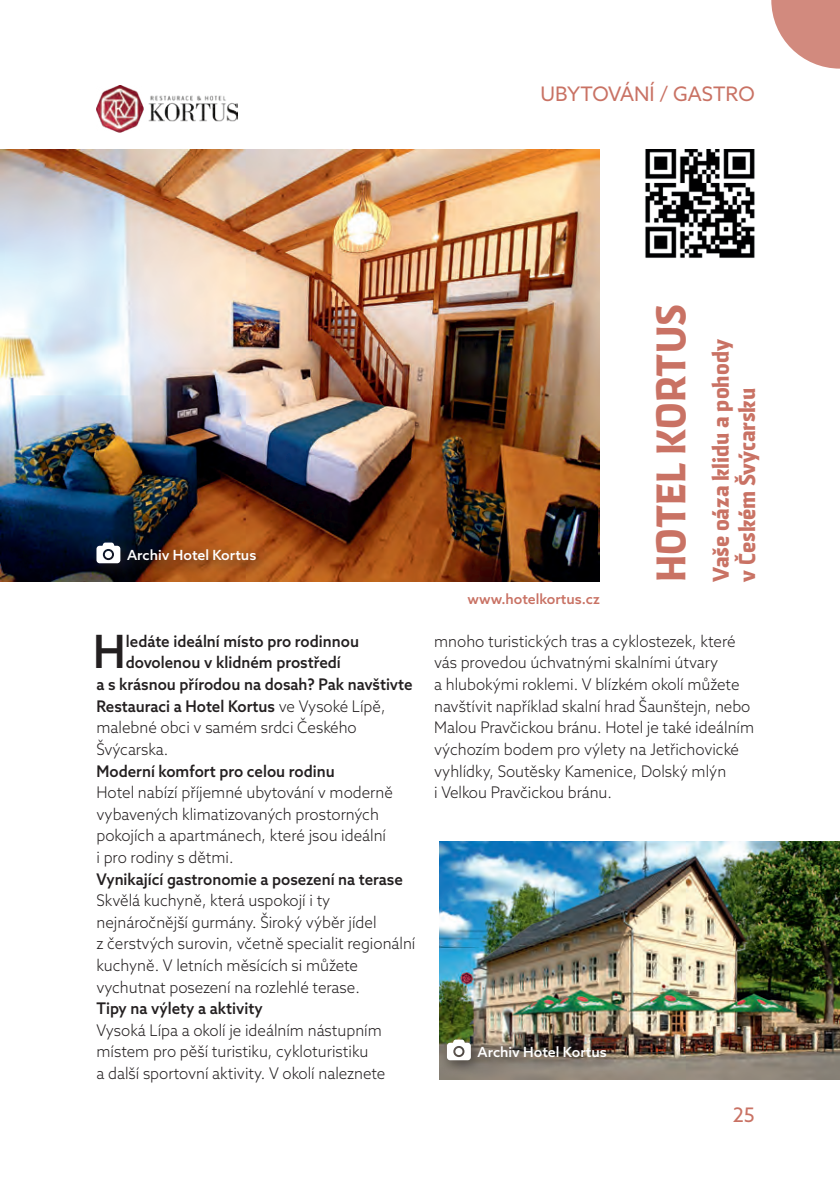
<style>
.page{position:relative;width:840px;height:1191px;background:#fff}
.page>*{position:absolute;margin:0;border:0;box-sizing:border-box;transform-origin:0 0}
.TEXT{font:500 45.8px "Azo Sans";color:#231f20;scale:.94 1}
.Nadpis1{font:700 40px "Skog Sans";color:#c97264}
.Poznámka_pod_nadpis1{font:700 22px/26.4px "Skog Sans";color:#c97264}
.t1{font:20px "Azo Sans";color:#c97264}
.TEXT-2{font:300 16px/21.6px "Azo Sans";color:#231f20;scale:.94 1}
.TEXT-3{font:500 16px "Azo Sans";color:#231f20;scale:.94 1}
.TEXT-4{font:500 14px "Azo Sans";color:#fff}
.TEXT-5{font:500 14px "Azo Sans";color:#c97264}
.s1{font-weight:300}
</style>
<div class="page">
<img style="left:0;top:150px;width:599px;height:432px">
<img style="left:439px;top:841px;width:400px;height:238px">
<img style="left:645px;top:149px;width:110px;height:109px">
<img style="left:96px;top:85px;width:142px;height:48px">
<div style="left:88px;top:534px;width:183px;height:46px;background:#231f20;opacity:.8"></div>
<svg style="left:96px;top:542px;width:24px;height:21px"></svg>
<div style="left:438px;top:1031px;width:183px;height:45px;background:#231f20;opacity:.8"></div>
<svg style="left:446px;top:1039px;width:24px;height:21px"></svg>
<svg style="left:771px;top:0;width:68px;height:69px"></svg>
<p class="t1" style="left:540px;top:80px;width:216px">UBYTOVÁNÍ / GASTRO</p>
<p class="TEXT-4" style="left:127px;top:546px;width:131px">Archiv Hotel Kortus</p>
<p class="TEXT" style="left:93px;top:622px;width:36px">H</p>
<p class="TEXT-3" style="left:126px;top:630px;width:249px">ledáte ideální místo pro rodinnou</p>
<p class="TEXT-3" style="left:126px;top:652px;width:230px">dovolenou v klidném prostředí</p>
<p class="TEXT-3" style="left:96px;top:674px;width:338px">a s krásnou přírodou na dosah? Pak navštivte</p>
<p class="TEXT-3" style="left:96px;top:695px;width:309px">Restauraci a Hotel Kortus <span class="s1">ve Vysoké Lípě,</span></p>
<p class="TEXT-2" style="left:96px;top:716px;width:278px">malebné obci v samém srdci Českého</p>
<p class="TEXT-2" style="left:96px;top:738px;width:78px">Švýcarska.</p>
<p class="TEXT-3" style="left:96px;top:760px;width:255px">Moderní komfort pro celou rodinu</p>
<p class="TEXT-2" style="left:96px;top:781px;width:317px">Hotel nabízí příjemné ubytování v moderně vybavených klimatizovaných prostorných pokojích a apartmánech, které jsou ideální i pro rodiny s dětmi.</p>
<p class="TEXT-3" style="left:96px;top:868px;width:327px">Vynikající gastronomie a posezení na terase</p>
<p class="TEXT-2" style="left:96px;top:889px;width:340px">Skvělá kuchyně, která uspokojí i ty nejnáročnější gurmány. Široký výběr jídel<br>z čerstvých surovin, včetně specialit regionální kuchyně. V letních měsících si můžete vychutnat posezení na rozlehlé terase.</p>
<p class="TEXT-3" style="left:96px;top:998px;width:178px">Tipy na výlety a aktivity</p>
<p class="TEXT-2" style="left:96px;top:1019px;width:308px">Vysoká Lípa a okolí je ideálním nástupním místem pro pěší turistiku, cykloturistiku<br>a další sportovní aktivity. V okolí naleznete</p>
<p class="TEXT-5" style="left:467px;top:589px;width:134px">www.hotelkortus.cz</p>
<p class="Nadpis1" style="left:637px;top:582px;width:279px;rotate:-90deg">HOTEL KORTUS</p>
<p class="Poznámka_pod_nadpis1" style="left:706px;top:582px;width:244px;rotate:-90deg">Vaše oáza klidu a pohody v Českém Švýcarsku</p>
<p class="TEXT-2" style="left:434px;top:630px;width:342px">mnoho turistických tras a cyklostezek, které vás provedou úchvatnými skalními útvary<br>a hlubokými roklemi. V blízkém okolí můžete navštívit například skalní hrad Šaunštejn, nebo Malou Pravčickou bránu. Hotel je také ideálním výchozím bodem pro výlety na Jetřichovické vyhlídky, Soutěsky Kamenice, Dolský mlýn<br>i Velkou Pravčickou bránu.</p>
<p class="TEXT-4" style="left:477px;top:1043px;width:131px">Archiv Hotel Kortus</p>
<p class="t1" style="left:732px;top:1102px;width:24px">25</p>
</div>
